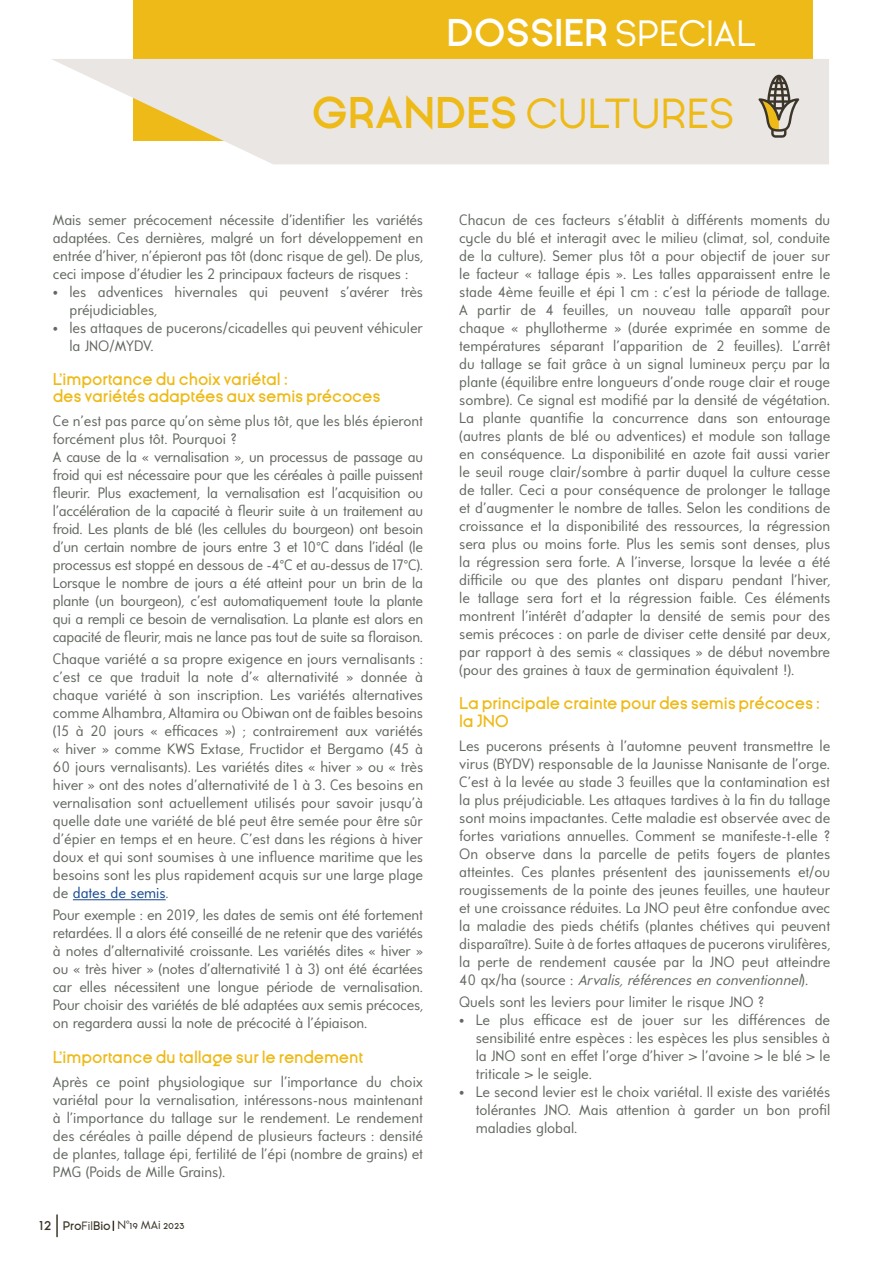
<style>
.page{position:relative;width:893px;height:1263px;background:#fff}
.page>*{position:absolute;margin:0;border:0;box-sizing:border-box;transform-origin:0 0}
.t1{font:42px "Ginora Sans";color:#eeba17}
.t2{font:700 42px "Ginora Sans";color:#eeba17}
.t3{font:700 36.6px "Ginora Sans";color:#fff}
.t4{font:600 16.5px/16.5px "Ginora Sans";letter-spacing:-.01em;color:#eeba17}
.t5{font:15px/18px "Universalis ADF Std";letter-spacing:-.02em;color:#626860;text-align:justify}
.t6{font:15px/18px "Universalis ADF Std";color:#626860}
.t7{font:12px "Ginora Sans";color:#3c362a}
.s1{font-weight:400}
.s2{font-weight:700}
.s3{color:#164891}
.s4{font-size:18px}
.s5{font-weight:600}
.s6{font-style:italic}
</style>
<div class="page">
<hr style="left:56px;top:1214px;width:2px;height:23px;background:#3c362a">
<div style="left:133px;top:0;width:679px;height:140px;background:#eeba17"></div>
<svg style="left:52px;top:59px;width:777px;height:105px;background:#ece7e1"></svg>
<svg style="left:758px;top:75px;width:41px;height:63px;background:#b5ad9a"></svg>
<hr style="left:73px;top:899px;width:93px;height:1px;background:#164891">
<h2 class="t3" style="left:446px;top:13px;width:299px">DOSSIER <span class="s1">SPECIAL</span></h2>
<h1 class="t2" style="left:311px;top:91px;width:65px">GRANDE</h1>
<h1 class="t1" style="left:490px;top:91px;width:63px"><span class="s2">S</span> CULTU</h1>
<h1 class="t1" style="left:661px;top:91px;width:75px">RES</h1>
<p class="t5" style="left:53px;top:210px;width:372px">Mais semer précocement nécessite d’identifier les variétés adaptées. Ces dernières, malgré un fort développement en entrée d’hiver, n’épieront pas tôt (donc risque de gel). De plus, ceci impose d’étudier les 2 principaux facteurs de risques :</p>
<p class="t6" style="left:69px;top:282px;width:355px;text-indent:-16px">• les adventices hivernales qui peuvent s’avérer très préjudiciables,</p>
<p class="t6" style="left:69px;top:318px;width:355px;text-indent:-16px">• les attaques de pucerons/cicadelles qui peuvent véhiculer la JNO/MYDV.</p>
<p class="t4" style="left:53px;top:371px;width:329px">L’importance du choix variétal :<br>des variétés adaptées aux semis précoces</p>
<p class="t5" style="left:53px;top:411px;width:372px;text-align:left">Ce n’est pas parce qu’on sème plus tôt, que les blés épieront forcément plus tôt. Pourquoi ?<br>A cause de la « vernalisation », un processus de passage au froid qui est nécessaire pour que les céréales à paille puissent fleurir. Plus exactement, la vernalisation est l’acquisition ou l’accélération de la capacité à fleurir suite à un traitement au froid. Les plants de blé (les cellules du bourgeon) ont besoin d’un certain nombre de jours entre 3 et 10°C dans l’idéal (le processus est stoppé en dessous de -4°C et au-dessus de 17°C).<br>Lorsque le nombre de jours a été atteint pour un brin de la plante (un bourgeon), c’est automatiquement toute la plante qui a rempli ce besoin de vernalisation. La plante est alors en capacité de fleurir, mais ne lance pas tout de suite sa floraison.</p>
<p class="t5" style="left:53px;top:649px;width:372px">Chaque variété a sa propre exigence en jours vernalisants : c’est ce que traduit la note d’« alternativité » donnée à chaque variété à son inscription. Les variétés alternatives comme Alhambra, Altamira ou Obiwan ont de faibles besoins (15 à 20 jours « efficaces ») ; contrairement aux variétés « hiver » comme KWS Extase, Fructidor et Bergamo (45 à 60 jours vernalisants). Les variétés dites « hiver » ou « très hiver » ont des notes d’alternativité de 1 à 3. Ces besoins en vernalisation sont actuellement utilisés pour savoir jusqu’à quelle date une variété de blé peut être semée pour être sûr d’épier en temps et en heure. C’est dans les régions à hiver doux et qui sont soumises à une influence maritime que les besoins sont les plus rapidement acquis sur une large plage de <span class="s3">dates de semis</span>.</p>
<p class="t5" style="left:53px;top:905px;width:372px">Pour exemple : en 2019, les dates de semis ont été fortement retardées. Il a alors été conseillé de ne retenir que des variétés à notes d’alternativité croissante. Les variétés dites « hiver » ou « très hiver » (notes d’alternativité 1 à 3) ont été écartées car elles nécessitent une longue période de vernalisation.<br>Pour choisir des variétés de blé adaptées aux semis précoces, on regardera aussi la note de précocité à l’épiaison.</p>
<p class="t4" style="left:53px;top:1049px;width:312px">L’importance du tallage sur le rendement</p>
<p class="t5" style="left:53px;top:1072px;width:372px">Après ce point physiologique sur l’importance du choix variétal pour la vernalisation, intéressons-nous maintenant à l’importance du tallage sur le rendement. Le rendement des céréales à paille dépend de plusieurs facteurs : densité de plantes, tallage épi, fertilité de l’épi (nombre de grains) et PMG (Poids de Mille Grains).</p>
<p class="t7" style="left:39px;top:1218px;width:147px"><span class="s4">12</span> <span class="s5">Pro</span>FIL<span class="s5">Bio</span> N°19 MAI 2023</p>
<p class="t5" style="left:459px;top:210px;width:373px">Chacun de ces facteurs s’établit à différents moments du cycle du blé et interagit avec le milieu (climat, sol, conduite de la culture). Semer plus tôt a pour objectif de jouer sur le facteur « tallage épis ». Les talles apparaissent entre le stade 4ème feuille et épi 1 cm : c’est la période de tallage.<br>A partir de 4 feuilles, un nouveau talle apparaît pour chaque « phyllotherme » (durée exprimée en somme de températures séparant l’apparition de 2 feuilles). L’arrêt du tallage se fait grâce à un signal lumineux perçu par la plante (équilibre entre longueurs d’onde rouge clair et rouge sombre). Ce signal est modifié par la densité de végétation.<br>La plante quantifie la concurrence dans son entourage (autres plants de blé ou adventices) et module son tallage en conséquence. La disponibilité en azote fait aussi varier le seuil rouge clair/sombre à partir duquel la culture cesse de taller. Ceci a pour conséquence de prolonger le tallage et d’augmenter le nombre de talles. Selon les conditions de croissance et la disponibilité des ressources, la régression sera plus ou moins forte. Plus les semis sont denses, plus la régression sera forte. A l’inverse, lorsque la levée a été difficile ou que des plantes ont disparu pendant l’hiver, le tallage sera fort et la régression faible. Ces éléments montrent l’intérêt d’adapter la densité de semis pour des semis précoces : on parle de diviser cette densité par deux, par rapport à des semis « classiques » de début novembre (pour des graines à taux de germination équivalent !).</p>
<p class="t4" style="left:459px;top:694px;width:362px;line-height:18px">La principale crainte pour des semis précoces : la JNO</p>
<p class="t5" style="left:459px;top:737px;width:373px">Les pucerons présents à l’automne peuvent transmettre le virus (BYDV) responsable de la Jaunisse Nanisante de l’orge.<br>C’est à la levée au stade 3 feuilles que la contamination est la plus préjudiciable. Les attaques tardives à la fin du tallage sont moins impactantes. Cette maladie est observée avec de fortes variations annuelles. Comment se manifeste-t-elle ?<br>On observe dans la parcelle de petits foyers de plantes atteintes. Ces plantes présentent des jaunissements et/ou rougissements de la pointe des jeunes feuilles, une hauteur et une croissance réduites. La JNO peut être confondue avec la maladie des pieds chétifs (plantes chétives qui peuvent disparaître). Suite à de fortes attaques de pucerons virulifères, la perte de rendement causée par la JNO peut atteindre 40 qx/ha (source : <span class="s6">Arvalis, références en conventionnel</span>).</p>
<p class="t6" style="left:459px;top:993px;width:307px">Quels sont les leviers pour limiter le risque JNO ?</p>
<p class="t5" style="left:476px;top:1011px;width:356px;text-indent:-16px">• Le plus efficace est de jouer sur les différences de sensibilité entre espèces : les espèces les plus sensibles à la JNO sont en effet l’orge d’hiver &gt; l’avoine &gt; le blé &gt; le triticale &gt; le seigle.</p>
<p class="t5" style="left:476px;top:1083px;width:356px;text-indent:-16px">• Le second levier est le choix variétal. Il existe des variétés tolérantes JNO. Mais attention à garder un bon profil maladies global.</p>
</div>
